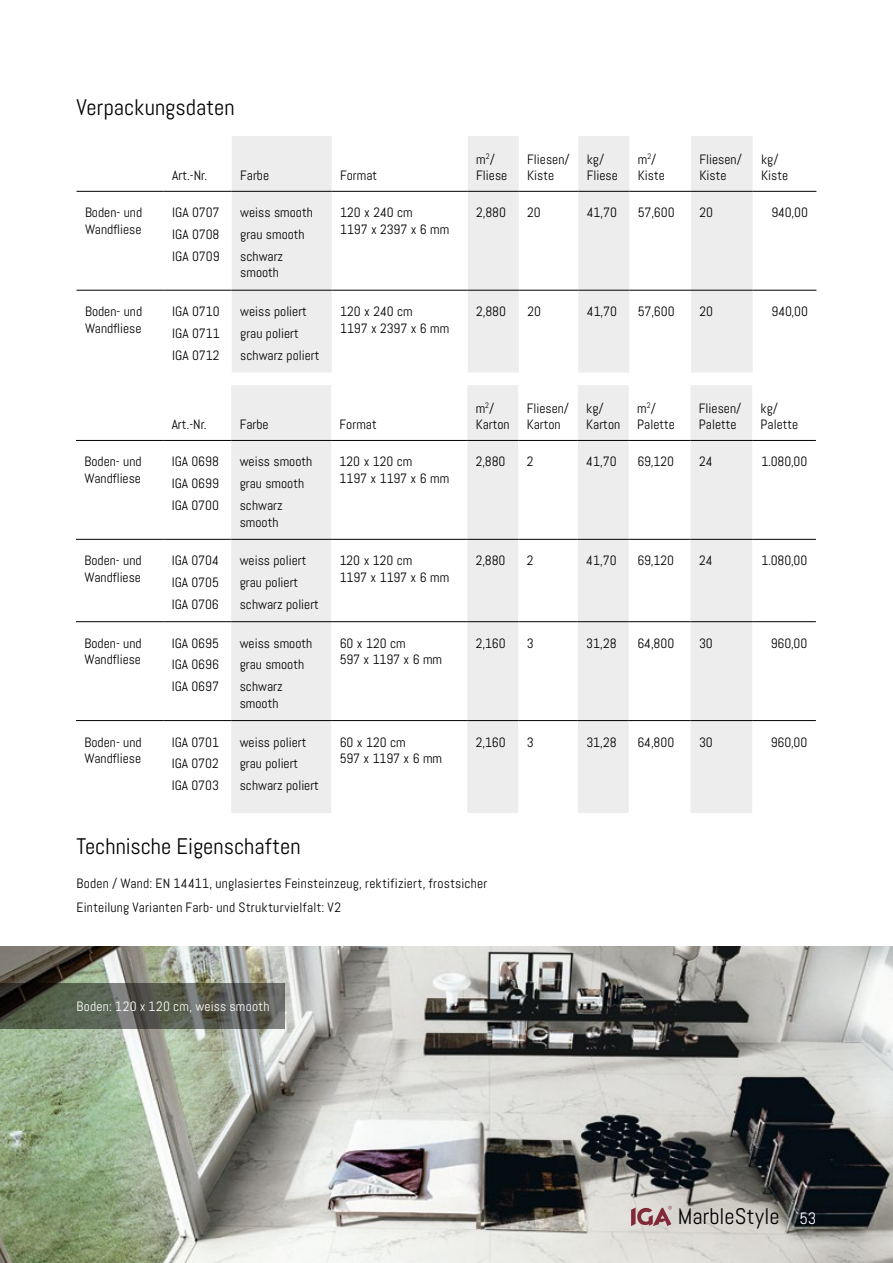
<style>
.page{position:relative;width:893px;height:1263px;background:#fff}
.page>*{position:absolute;margin:0;border:0;box-sizing:border-box;transform-origin:0 0}
.t1{font:22.5px "Abel";color:#000}
.t2{font:13.5px/16.5px "Abel";color:#000}
.t3{font:13.5px "Abel";letter-spacing:.015em;color:#fff}
.s1{font-size:16.5px;color:#fff}
</style>
<div class="page">
<svg style="left:232px;top:136px;width:521px;height:237px;fill:#eee"></svg>
<hr style="left:77px;top:191px;width:87px;height:1px;background:#000">
<hr style="left:164px;top:191px;width:68px;height:1px;background:#000">
<hr style="left:232px;top:191px;width:100px;height:1px;background:#000">
<hr style="left:332px;top:191px;width:136px;height:1px;background:#000">
<hr style="left:468px;top:191px;width:51px;height:1px;background:#000">
<hr style="left:519px;top:191px;width:59px;height:1px;background:#000">
<hr style="left:578px;top:191px;width:51px;height:1px;background:#000">
<hr style="left:629px;top:191px;width:62px;height:1px;background:#000">
<hr style="left:691px;top:191px;width:62px;height:1px;background:#000">
<hr style="left:753px;top:191px;width:63px;height:1px;background:#000">
<hr style="left:77px;top:290px;width:87px;height:1px;background:#000">
<hr style="left:164px;top:290px;width:68px;height:1px;background:#000">
<hr style="left:232px;top:290px;width:100px;height:1px;background:#000">
<hr style="left:332px;top:290px;width:136px;height:1px;background:#000">
<hr style="left:468px;top:290px;width:51px;height:1px;background:#000">
<hr style="left:519px;top:290px;width:59px;height:1px;background:#000">
<hr style="left:578px;top:290px;width:51px;height:1px;background:#000">
<hr style="left:629px;top:290px;width:62px;height:1px;background:#000">
<hr style="left:691px;top:290px;width:62px;height:1px;background:#000">
<hr style="left:753px;top:290px;width:63px;height:1px;background:#000">
<svg style="left:231px;top:385px;width:521px;height:428px;fill:#ededed"></svg>
<hr style="left:76px;top:440px;width:87px;height:1px;background:#000">
<hr style="left:163px;top:440px;width:68px;height:1px;background:#000">
<hr style="left:231px;top:440px;width:100px;height:1px;background:#000">
<hr style="left:331px;top:440px;width:136px;height:1px;background:#000">
<hr style="left:467px;top:440px;width:51px;height:1px;background:#000">
<hr style="left:518px;top:440px;width:60px;height:1px;background:#000">
<hr style="left:578px;top:440px;width:51px;height:1px;background:#000">
<hr style="left:629px;top:440px;width:61px;height:1px;background:#000">
<hr style="left:690px;top:440px;width:62px;height:1px;background:#000">
<hr style="left:752px;top:440px;width:64px;height:1px;background:#000">
<hr style="left:76px;top:539px;width:87px;height:1px;background:#000">
<hr style="left:163px;top:539px;width:68px;height:1px;background:#000">
<hr style="left:231px;top:539px;width:100px;height:1px;background:#000">
<hr style="left:331px;top:539px;width:136px;height:1px;background:#000">
<hr style="left:467px;top:539px;width:51px;height:1px;background:#000">
<hr style="left:518px;top:539px;width:60px;height:1px;background:#000">
<hr style="left:578px;top:539px;width:51px;height:1px;background:#000">
<hr style="left:629px;top:539px;width:61px;height:1px;background:#000">
<hr style="left:690px;top:539px;width:62px;height:1px;background:#000">
<hr style="left:752px;top:539px;width:64px;height:1px;background:#000">
<hr style="left:76px;top:621px;width:87px;height:1px;background:#000">
<hr style="left:163px;top:621px;width:68px;height:1px;background:#000">
<hr style="left:231px;top:621px;width:100px;height:1px;background:#000">
<hr style="left:331px;top:621px;width:136px;height:1px;background:#000">
<hr style="left:467px;top:621px;width:51px;height:1px;background:#000">
<hr style="left:518px;top:621px;width:60px;height:1px;background:#000">
<hr style="left:578px;top:621px;width:51px;height:1px;background:#000">
<hr style="left:629px;top:621px;width:61px;height:1px;background:#000">
<hr style="left:690px;top:621px;width:62px;height:1px;background:#000">
<hr style="left:752px;top:621px;width:64px;height:1px;background:#000">
<hr style="left:76px;top:720px;width:87px;height:1px;background:#000">
<hr style="left:163px;top:720px;width:68px;height:1px;background:#000">
<hr style="left:231px;top:720px;width:100px;height:1px;background:#000">
<hr style="left:331px;top:720px;width:136px;height:1px;background:#000">
<hr style="left:467px;top:720px;width:51px;height:1px;background:#000">
<hr style="left:518px;top:720px;width:60px;height:1px;background:#000">
<hr style="left:578px;top:720px;width:51px;height:1px;background:#000">
<hr style="left:629px;top:720px;width:61px;height:1px;background:#000">
<hr style="left:690px;top:720px;width:62px;height:1px;background:#000">
<hr style="left:752px;top:720px;width:64px;height:1px;background:#000">
<img style="left:0;top:946px;width:893px;height:317px">
<svg style="left:631px;top:1206px;width:41px;height:20px"></svg>
<svg style="left:0;top:983px;width:284px;height:45px;background:#55594e"></svg>
<h1 class="t1" style="left:77px;top:92px;width:160px">Verpackungsdaten</h1>
<p class="t2" style="left:172px;top:167px;width:37px">Art.-Nr.</p>
<p class="t2" style="left:240px;top:167px;width:30px">Farbe</p>
<p class="t2" style="left:340px;top:167px;width:39px">Format</p>
<p class="t2" style="left:476px;top:151px;width:33px">m<sup>2</sup>/<br>Fliese</p>
<p class="t2" style="left:527px;top:151px;width:44px">Fliesen/<br>Kiste</p>
<p class="t2" style="left:587px;top:151px;width:33px">kg/<br>Fliese</p>
<p class="t2" style="left:638px;top:151px;width:29px">m<sup>2</sup>/<br>Kiste</p>
<p class="t2" style="left:699px;top:151px;width:44px">Fliesen/<br>Kiste</p>
<p class="t2" style="left:761px;top:151px;width:28px">kg/<br>Kiste</p>
<p class="t2" style="left:85px;top:204px;width:59px">Boden- und<br>Wandfliese</p>
<p class="t2" style="left:172px;top:202px;width:49px;line-height:21.8px;text-align:justify">IGA 0707<br>IGA 0708<br>IGA 0709</p>
<p class="t2" style="left:240px;top:202px;width:74px;line-height:21.8px">weiss smooth grau smooth schwarz</p>
<p class="t2" style="left:240px;top:265px;width:40px">smooth</p>
<p class="t2" style="left:340px;top:204px;width:111px">120 x 240 cm<br>1197 x 2397 x 6 mm</p>
<p class="t2" style="left:476px;top:204px;width:31px">2,880</p>
<p class="t2" style="left:527px;top:204px;width:15px">20</p>
<p class="t2" style="left:587px;top:204px;width:32px">41,70</p>
<p class="t2" style="left:638px;top:204px;width:38px">57,600</p>
<p class="t2" style="left:699px;top:204px;width:15px">20</p>
<p class="t2" style="left:771px;top:204px;width:38px">940,00</p>
<p class="t2" style="left:85px;top:303px;width:59px">Boden- und<br>Wandfliese</p>
<p class="t2" style="left:172px;top:301px;width:49px;line-height:21.8px;text-align:justify">IGA 0710<br>IGA 0711<br>IGA 0712</p>
<p class="t2" style="left:240px;top:301px;width:81px;line-height:21.8px">weiss poliert grau poliert schwarz poliert</p>
<p class="t2" style="left:340px;top:303px;width:111px">120 x 240 cm<br>1197 x 2397 x 6 mm</p>
<p class="t2" style="left:476px;top:303px;width:31px">2,880</p>
<p class="t2" style="left:527px;top:303px;width:15px">20</p>
<p class="t2" style="left:587px;top:303px;width:32px">41,70</p>
<p class="t2" style="left:638px;top:303px;width:38px">57,600</p>
<p class="t2" style="left:699px;top:303px;width:15px">20</p>
<p class="t2" style="left:771px;top:303px;width:38px">940,00</p>
<p class="t2" style="left:172px;top:416px;width:37px">Art.-Nr.</p>
<p class="t2" style="left:240px;top:416px;width:30px">Farbe</p>
<p class="t2" style="left:340px;top:416px;width:39px">Format</p>
<p class="t2" style="left:476px;top:400px;width:35px">m<sup>2</sup>/<br>Karton</p>
<p class="t2" style="left:527px;top:400px;width:44px">Fliesen/<br>Karton</p>
<p class="t2" style="left:586px;top:400px;width:35px">kg/<br>Karton</p>
<p class="t2" style="left:637px;top:400px;width:39px">m<sup>2</sup>/<br>Palette</p>
<p class="t2" style="left:699px;top:400px;width:44px">Fliesen/<br>Palette</p>
<p class="t2" style="left:761px;top:400px;width:39px">kg/<br>Palette</p>
<p class="t2" style="left:85px;top:453px;width:59px">Boden- und<br>Wandfliese</p>
<p class="t2" style="left:172px;top:451px;width:49px;line-height:21.8px;text-align:justify">IGA 0698<br>IGA 0699<br>IGA 0700</p>
<p class="t2" style="left:240px;top:451px;width:74px;line-height:21.8px">weiss smooth grau smooth schwarz</p>
<p class="t2" style="left:240px;top:514px;width:40px">smooth</p>
<p class="t2" style="left:340px;top:453px;width:111px">120 x 120 cm<br>1197 x 1197 x 6 mm</p>
<p class="t2" style="left:476px;top:453px;width:31px">2,880</p>
<p class="t2" style="left:527px;top:453px;width:8px">2</p>
<p class="t2" style="left:586px;top:453px;width:32px">41,70</p>
<p class="t2" style="left:637px;top:453px;width:38px">69,120</p>
<p class="t2" style="left:699px;top:453px;width:15px">24</p>
<p class="t2" style="left:761px;top:453px;width:48px">1.080,00</p>
<p class="t2" style="left:85px;top:552px;width:59px">Boden- und<br>Wandfliese</p>
<p class="t2" style="left:172px;top:550px;width:49px;line-height:21.8px;text-align:justify">IGA 0704<br>IGA 0705<br>IGA 0706</p>
<p class="t2" style="left:240px;top:550px;width:81px;line-height:21.8px">weiss poliert grau poliert schwarz poliert</p>
<p class="t2" style="left:340px;top:552px;width:111px">120 x 120 cm<br>1197 x 1197 x 6 mm</p>
<p class="t2" style="left:476px;top:552px;width:31px">2,880</p>
<p class="t2" style="left:527px;top:552px;width:8px">2</p>
<p class="t2" style="left:586px;top:552px;width:32px">41,70</p>
<p class="t2" style="left:637px;top:552px;width:38px">69,120</p>
<p class="t2" style="left:699px;top:552px;width:15px">24</p>
<p class="t2" style="left:761px;top:552px;width:48px">1.080,00</p>
<p class="t2" style="left:85px;top:635px;width:59px">Boden- und<br>Wandfliese</p>
<p class="t2" style="left:172px;top:632px;width:49px;line-height:21.8px;text-align:justify">IGA 0695<br>IGA 0696<br>IGA 0697</p>
<p class="t2" style="left:240px;top:632px;width:74px;line-height:21.8px">weiss smooth grau smooth schwarz</p>
<p class="t2" style="left:240px;top:695px;width:40px">smooth</p>
<p class="t2" style="left:340px;top:635px;width:104px">60 x 120 cm<br>597 x 1197 x 6 mm</p>
<p class="t2" style="left:476px;top:635px;width:31px">2,160</p>
<p class="t2" style="left:527px;top:635px;width:8px">3</p>
<p class="t2" style="left:586px;top:635px;width:32px">31,28</p>
<p class="t2" style="left:637px;top:635px;width:38px">64,800</p>
<p class="t2" style="left:699px;top:635px;width:15px">30</p>
<p class="t2" style="left:771px;top:635px;width:38px">960,00</p>
<p class="t2" style="left:85px;top:734px;width:59px">Boden- und<br>Wandfliese</p>
<p class="t2" style="left:172px;top:731px;width:49px;line-height:21.8px;text-align:justify">IGA 0701<br>IGA 0702<br>IGA 0703</p>
<p class="t2" style="left:240px;top:731px;width:81px;line-height:21.8px">weiss poliert grau poliert schwarz poliert</p>
<p class="t2" style="left:340px;top:734px;width:104px">60 x 120 cm<br>597 x 1197 x 6 mm</p>
<p class="t2" style="left:476px;top:734px;width:31px">2,160</p>
<p class="t2" style="left:527px;top:734px;width:8px">3</p>
<p class="t2" style="left:586px;top:734px;width:32px">31,28</p>
<p class="t2" style="left:637px;top:734px;width:38px">64,800</p>
<p class="t2" style="left:699px;top:734px;width:15px">30</p>
<p class="t2" style="left:771px;top:734px;width:38px">960,00</p>
<h1 class="t1" style="left:77px;top:832px;width:226px">Technische Eigenschaften</h1>
<p class="t2" style="left:77px;top:870px;width:412px;line-height:24.8px">Boden / Wand: EN 14411, unglasiertes Feinsteinzeug, rektifiziert, frostsicher<br>Einteilung Varianten Farb- und Strukturvielfalt: V2</p>
<p class="t3" style="left:77px;top:997px;width:195px">Boden: 120 x 120 cm, weiss smooth</p>
<h1 class="t1" style="left:678px;top:1202px;width:140px">MarbleStyle <span class="s1">53</span></h1>
</div>
